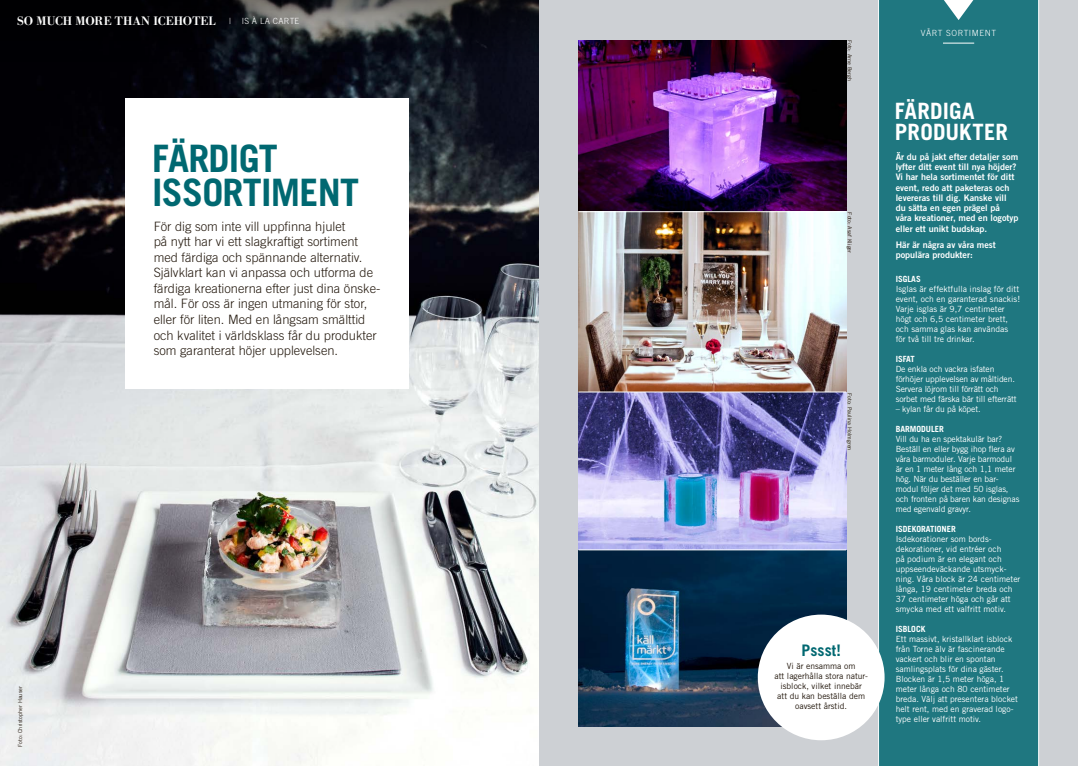
<style>
.page{position:relative;width:1078px;height:766px;background:#fff}
.page>*{position:absolute;margin:0;border:0;box-sizing:border-box;transform-origin:0 0}
.t1{font:700 37.8px/34.6px "Trade Gothic";letter-spacing:-.02em;color:#006871}
.t2{font:700 22.5px/20.7px "Trade Gothic";letter-spacing:.01em;color:#fff}
.t3{font:700 15.9px "Trade Gothic";letter-spacing:.005em;color:#006871}
.t4{font:300 12.9px/15.5px "Trade Gothic";color:#22170c}
.t5{font:500 12.8px "Bodoni URW";color:#fff}
.t6{font:9px/10.3px "Trade Gothic Bold Two";color:#fff}
.t7{font:8.5px/10px "Trade Gothic";letter-spacing:-.005em;color:#fff}
.t8{font:8.5px/10px "Trade Gothic";color:#22170c;text-align:center}
.t9{font:700 8.5px "Trade Gothic";color:#fff}
.t10{font:300 8.5px "Trade Gothic";letter-spacing:.07em;color:#fff}
.t11{font:300 8.5px "Trade Gothic";letter-spacing:.03em;color:#fff}
.t12{font:5.5px "Trade Gothic";letter-spacing:.005em;color:#22170c}
</style>
<div class="page">
<img style="left:0;top:66px;width:539px;height:699px">
<svg style="left:0;top:0;width:539px;height:66px;background:#17191d"></svg>
<div style="left:539px;top:0;width:538px;height:765px;background:#cdd0d4"></div>
<div style="left:878px;top:0;width:160px;height:765px;background:#1f7780"></div>
<svg style="left:944px;top:0;width:29px;height:20px"></svg>
<hr style="left:877px;top:0;width:1px;height:765px;background:#fff">
<hr style="left:1037px;top:0;width:1px;height:765px;background:#fff">
<div style="left:125px;top:98px;width:284px;height:290px;background:#fff"></div>
<img style="left:578px;top:40px;width:267px;height:686px">
<hr style="left:578px;top:549px;width:267px;height:1px;background:#fff">
<hr style="left:578px;top:391px;width:267px;height:1px;background:#fff">
<hr style="left:578px;top:211px;width:267px;height:1px;background:#fff">
<hr style="left:942px;top:43px;width:31px;height:1px;background:#fff">
<div style="left:757px;top:614px;width:127px;height:126px;background:#fff;border-radius:50%"></div>
<h3 class="t5" style="left:17px;top:13px;width:200px">SO MUCH MORE THAN ICEHOTEL</h3>
<p class="t10" style="left:229px;top:16px;width:3px">|</p>
<p class="t11" style="left:242px;top:16px;width:59px">IS À LA CARTE</p>
<h1 class="t1" style="left:152px;top:140px;width:208px">FÄRDIGT<br>ISSORTIMENT</h1>
<p class="t4" style="left:154px;top:218px;width:228px">För dig som inte vill uppfinna hjulet<br>på nytt har vi ett slagkraftigt sortiment med färdiga och spännande alternativ.<br>Självklart kan vi anpassa och utforma de färdiga kreationerna efter just dina önske&shy;mål. För oss är ingen utmaning för stor, eller för liten. Med en långsam smälttid och kvalitet i världsklass får du produkter som garanterat höjer upplevelsen.</p>
<p class="t12" style="left:17px;top:746px;width:62px;rotate:-90deg">Foto: Christopher Hauser</p>
<p class="t12" style="left:852px;top:40px;width:42px;rotate:90deg">Foto: Arne Bergh</p>
<p class="t12" style="left:852px;top:212px;width:42px;rotate:90deg">Foto: Asaf Kliger</p>
<p class="t12" style="left:852px;top:393px;width:59px;rotate:90deg">Foto: Paulina Holmgren</p>
<h3 class="t3" style="left:801px;top:640px;width:41px">Pssst!</h3>
<p class="t8" style="left:774px;top:660px;width:94px">Vi är ensamma om<br>att lagerhålla stora natur&shy;isblock, vilket innebär att du kan beställa dem oavsett årstid.</p>
<p class="t10" style="left:920px;top:28px;width:77px">VÅRT SORTIMENT</p>
<h2 class="t2" style="left:894px;top:101px;width:115px">FÄRDIGA<br>PRODUKTER</h2>
<p class="t6" style="left:895px;top:151px;width:124px">Är du på jakt efter detaljer som lyfter ditt event till nya höjder?<br>Vi har hela sortimentet för ditt event, redo att paketeras och levereras till dig. Kanske vill du sätta en egen prägel på<br>våra kreationer, med en logotyp eller ett unikt budskap.</p>
<p class="t6" style="left:895px;top:239px;width:102px">Här är några av våra mest populära produkter:</p>
<p class="t9" style="left:895px;top:273px;width:27px">ISGLAS</p>
<p class="t7" style="left:895px;top:283px;width:126px">Isglas är effektfulla inslag för ditt event, och en garanterad snackis!<br>Varje isglas är 9,7 centimeter högt och 6,5 centimeter brett, och samma glas kan användas för två till tre drinkar.</p>
<p class="t9" style="left:895px;top:353px;width:21px">ISFAT</p>
<p class="t7" style="left:895px;top:363px;width:122px">De enkla och vackra isfaten förhöjer upplevelsen av måltiden.<br>Servera löjrom till förrätt och sorbet med färska bär till efterrätt</p>
<p class="t7" style="left:895px;top:403px;width:86px">– kylan får du på köpet.</p>
<p class="t9" style="left:895px;top:423px;width:50px">BARMODULER</p>
<p class="t7" style="left:895px;top:433px;width:125px">Vill du ha en spektakulär bar?<br>Beställ en eller bygg ihop flera av våra barmoduler. Varje barmodul är en 1 meter lång och 1,1 meter hög. När du beställer en bar&shy;modul följer det med 50 isglas, och fronten på baren kan designas med egenvald gravyr.</p>
<p class="t9" style="left:895px;top:523px;width:62px">ISDEKORATIONER</p>
<p class="t7" style="left:895px;top:533px;width:126px">Isdekorationer som bords&shy;dekorationer, vid entréer och<br>på podium är en elegant och uppseendeväckande utsmyck&shy;ning. Våra block är 24 centimeter långa, 19 centimeter breda och<br>37 centimeter höga och går att smycka med ett valfritt motiv.</p>
<p class="t9" style="left:895px;top:623px;width:31px">ISBLOCK</p>
<p class="t7" style="left:895px;top:633px;width:124px">Ett massivt, kristallklart isblock från Torne älv är fascinerande vackert och blir en spontan samlingsplats för dina gäster.<br>Blocken är 1,5 meter höga, 1 meter långa och 80 centimeter breda. Välj att presentera blocket helt rent, med en graverad logo&shy;type eller valfritt motiv.</p>
</div>
